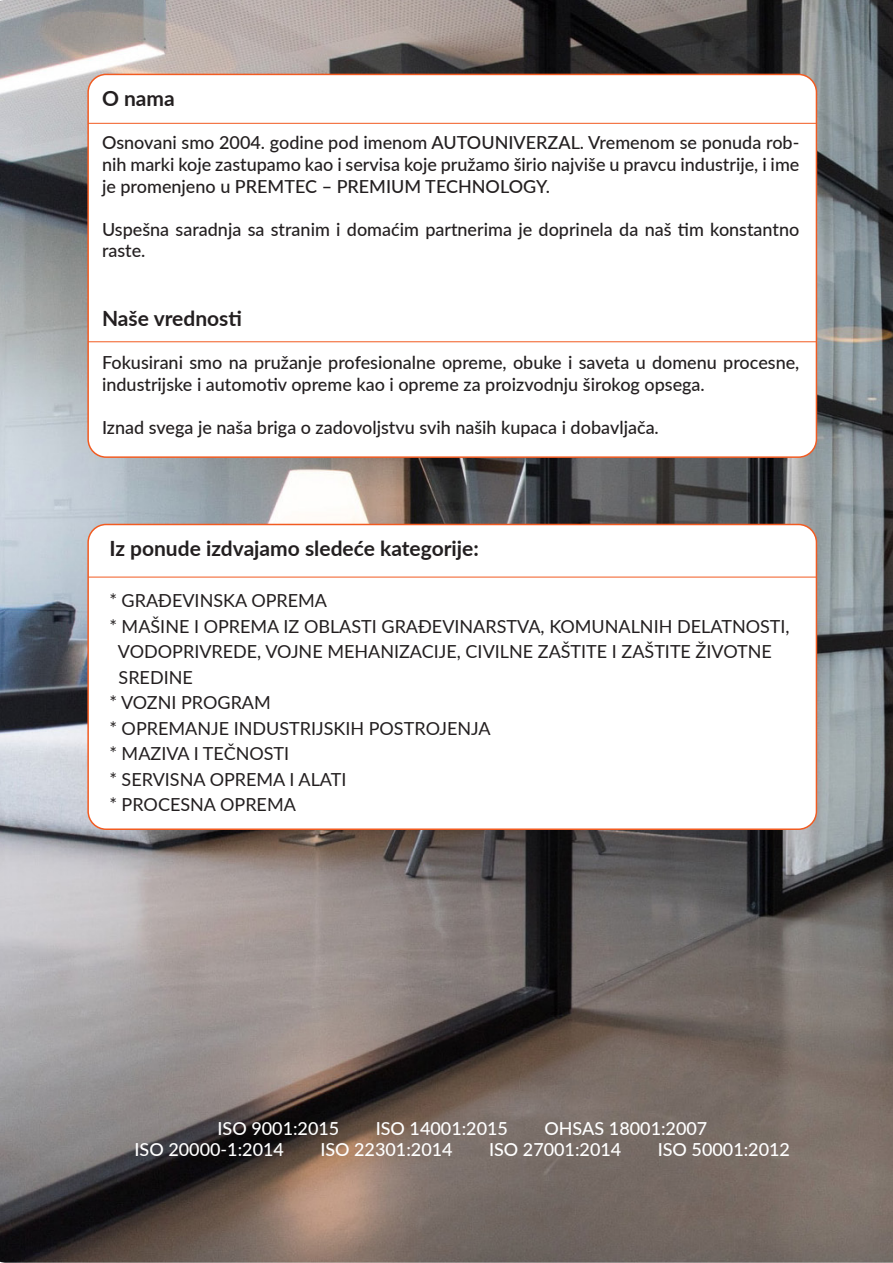
<style>
.page{position:relative;width:893px;height:1263px;background:#fff}
.page>*{position:absolute;margin:0;border:0;box-sizing:border-box;transform-origin:0 0}
.t1{font:700 21px "Lato";color:#231f20}
.t2{font:500 18px/21.6px "Lato";color:#231f20}
.t3{font:18px "Lato";color:#231f20}
.t4{font:500 18px "Lato";color:#fff}
</style>
<div class="page">
<img style="left:0;top:0;width:893px;height:1263px">
<div style="left:88px;top:74px;width:728px;height:383px;background:#fff;border-radius:18px"></div>
<div style="left:87px;top:74px;width:730px;height:384px;border:2px solid #f25b21;border-radius:18px"></div>
<div style="left:88px;top:524px;width:728px;height:305px;background:#fff;border-radius:18px"></div>
<div style="left:87px;top:524px;width:730px;height:306px;border:2px solid #f25b21;border-radius:18px"></div>
<hr style="left:88px;top:123px;width:728px;height:1px;background:#f25b21">
<hr style="left:88px;top:341px;width:728px;height:1px;background:#f25b21">
<hr style="left:88px;top:577px;width:728px;height:1px;background:#f25b21">
<p class="t1" style="left:102px;top:83px;width:74px">O nama</p>
<p class="t2" style="left:102px;top:131px;width:699px;text-align:justify">Osnovani smo 2004. godine pod imenom AUTOUNIVERZAL. Vremenom se ponuda rob&shy;nih marki koje zastupamo kao i servisa koje pružamo širio najviše u pravcu industrije, i ime je promenjeno u PREMTEC – PREMIUM TECHNOLOGY.</p>
<p class="t2" style="left:102px;top:218px;width:699px">Uspešna saradnja sa stranim i domaćim partnerima je doprinela da naš tim konstantno raste.</p>
<p class="t1" style="left:102px;top:303px;width:141px">Naše vrednosti</p>
<p class="t2" style="left:102px;top:351px;width:699px">Fokusirani smo na pružanje profesionalne opreme, obuke i saveta u domenu procesne, industrijske i automotiv opreme kao i opreme za proizvodnju širokog opsega.</p>
<p class="t2" style="left:102px;top:416px;width:558px">Iznad svega je naša briga o zadovoljstvu svih naših kupaca i dobavljača.</p>
<p class="t1" style="left:109px;top:533px;width:371px">Iz ponude izdvajamo sledeće kategorije:</p>
<p class="t3" style="left:109px;top:588px;width:219px">* GRAĐEVINSKA OPREMA</p>
<p class="t3" style="left:109px;top:613px;width:682px">* MAŠINE I OPREMA IZ OBLASTI GRAĐEVINARSTVA, KOMUNALNIH DELATNOSTI,</p>
<p class="t3" style="left:118px;top:639px;width:656px">VODOPRIVREDE, VOJNE MEHANIZACIJE, CIVILNE ZAŠTITE I ZAŠTITE ŽIVOTNE</p>
<p class="t3" style="left:119px;top:664px;width:76px">SREDINE</p>
<p class="t3" style="left:109px;top:690px;width:163px">* VOZNI PROGRAM</p>
<p class="t3" style="left:109px;top:715px;width:383px">* OPREMANJE INDUSTRIJSKIH POSTROJENJA</p>
<p class="t3" style="left:109px;top:741px;width:181px">* MAZIVA I TEČNOSTI</p>
<p class="t3" style="left:109px;top:766px;width:239px">* SERVISNA OPREMA I ALATI</p>
<p class="t3" style="left:109px;top:792px;width:188px">* PROCESNA OPREMA</p>
<p class="t4" style="left:217px;top:1115px;width:123px">ISO 9001:2015</p>
<p class="t4" style="left:376px;top:1115px;width:134px">ISO 14001:2015</p>
<p class="t4" style="left:544px;top:1115px;width:165px">OHSAS 18001:2007</p>
<p class="t4" style="left:135px;top:1137px;width:151px">ISO 20000-1:2014</p>
<p class="t4" style="left:320px;top:1137px;width:134px">ISO 22301:2014</p>
<p class="t4" style="left:489px;top:1137px;width:134px">ISO 27001:2014</p>
<p class="t4" style="left:658px;top:1137px;width:134px">ISO 50001:2012</p>
</div>
